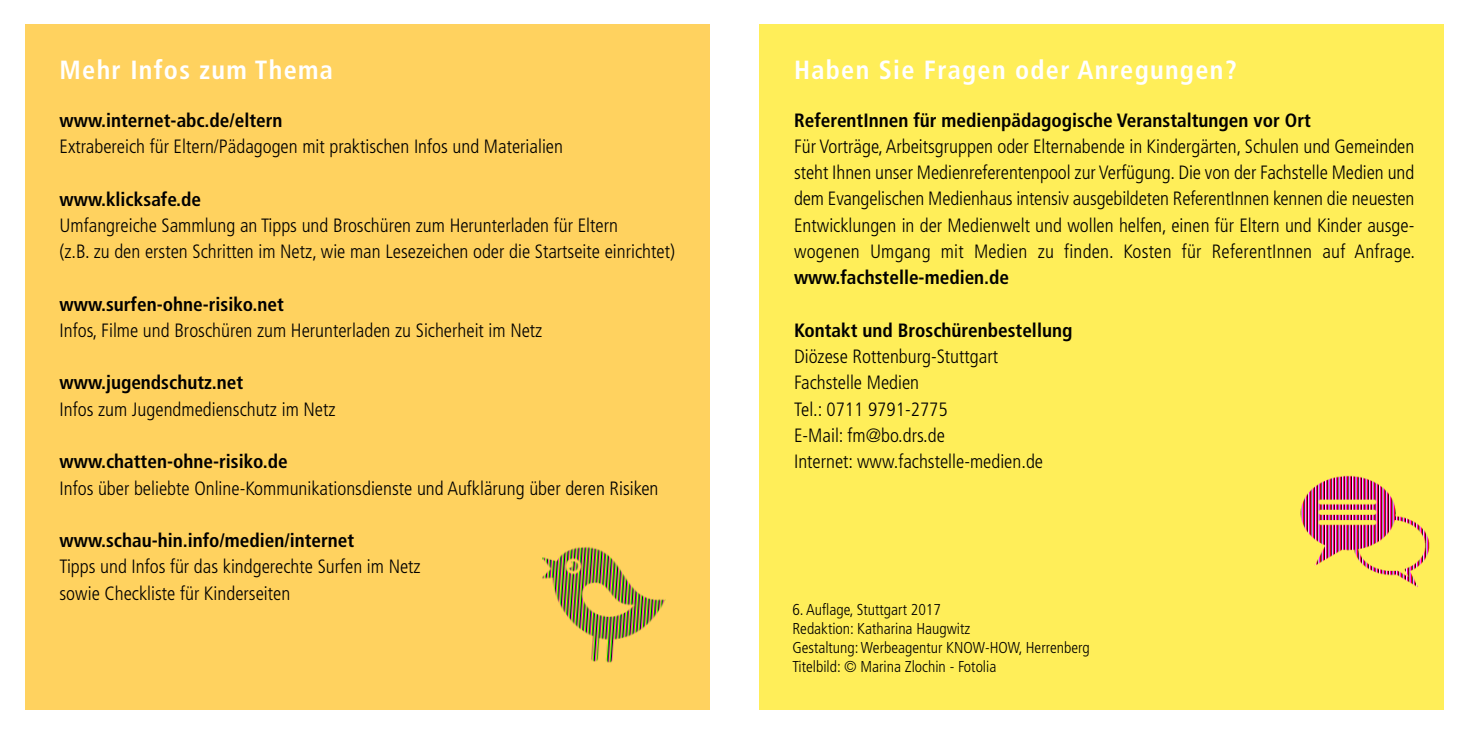
<style>
.page{position:relative;width:1469px;height:735px;background:#fff}
.page>*{position:absolute;margin:0;border:0;box-sizing:border-box;transform-origin:0 0}
.t1{font:700 condensed 26.25px "Frutiger";letter-spacing:.05em;color:#fff}
.t2{font:300 condensed 19.25px/26.2px "Frutiger";color:#000}
.t3{font:700 condensed 19.25px "Frutiger";color:#000}
.t4{font:300 condensed 15.75px/18.9px "Frutiger";color:#000}
</style>
<div class="page">
<div style="left:759px;top:25px;width:685px;height:684px;background:#ffee59"></div>
<div style="left:25px;top:25px;width:684px;height:684px;background:#ffd25f"></div>
<img style="left:542px;top:546px;width:124px;height:117px">
<img style="left:1300px;top:475px;width:130px;height:113px">
<h1 class="t1" style="left:60px;top:56px;width:275px">Mehr Infos zum Thema</h1>
<h1 class="t1" style="left:794px;top:56px;width:444px">Haben Sie Fragen oder Anregungen?</h1>
<p class="t3" style="left:60px;top:110px;width:225px">www.internet-abc.de/eltern</p>
<p class="t2" style="left:60px;top:135px;width:505px">Extrabereich für Eltern/Pädagogen mit praktischen Infos und Materialien</p>
<p class="t3" style="left:60px;top:189px;width:143px">www.klicksafe.de</p>
<p class="t2" style="left:60px;top:213px;width:617px">Umfangreiche Sammlung an Tipps und Broschüren zum Herunterladen für Eltern<br>(z.B. zu den ersten Schritten im Netz, wie man Lesezeichen oder die Startseite einrichtet)</p>
<p class="t3" style="left:60px;top:294px;width:226px">www.surfen-ohne-risiko.net</p>
<p class="t2" style="left:60px;top:319px;width:484px">Infos, Filme und Broschüren zum Herunterladen zu Sicherheit im Netz</p>
<p class="t3" style="left:60px;top:372px;width:185px">www.jugendschutz.net</p>
<p class="t2" style="left:60px;top:397px;width:277px">Infos zum Jugendmedienschutz im Netz</p>
<p class="t3" style="left:60px;top:451px;width:230px">www.chatten-ohne-risiko.de</p>
<p class="t2" style="left:60px;top:476px;width:600px">Infos über beliebte Online-Kommunikationsdienste und Aufklärung über deren Risiken</p>
<p class="t3" style="left:60px;top:530px;width:296px">www.schau-hin.info/medien/internet</p>
<p class="t2" style="left:60px;top:555px;width:363px">Tipps und Infos für das kindgerechte Surfen im Netz sowie Checkliste für Kinderseiten</p>
<p class="t3" style="left:794px;top:110px;width:518px">ReferentInnen für medienpädagogische Veranstaltungen vor Ort</p>
<p class="t2" style="left:794px;top:135px;width:622px;text-align:justify">Für Vorträge, Arbeitsgruppen oder Elternabende in Kindergärten, Schulen und Gemeinden steht Ihnen unser Medienreferentenpool zur Verfügung. Die von der Fachstelle Medien und dem Evangelischen Medienhaus intensiv ausgebildeten ReferentInnen kennen die neuesten Entwicklungen in der Medienwelt und wollen helfen, einen für Eltern und Kinder ausge&shy;wogenen Umgang mit Medien zu finden. Kosten für ReferentInnen auf Anfrage.</p>
<p class="t3" style="left:794px;top:267px;width:217px">www.fachstelle-medien.de</p>
<p class="t3" style="left:794px;top:320px;width:280px">Kontakt und Broschürenbestellung</p>
<p class="t2" style="left:794px;top:345px;width:250px">Diözese Rottenburg-Stuttgart<br>Fachstelle Medien<br>Tel.: 0711 9791-2775<br>E-Mail: fm@bo.drs.de<br>Internet: www.fachstelle-medien.de</p>
<p class="t4" style="left:792px;top:601px;width:299px">6. Auflage, Stuttgart 2017<br>Redaktion: Katharina Haugwitz<br>Gestaltung: Werbeagentur KNOW-HOW, Herrenberg Titelbild: © Marina Zlochin - Fotolia</p>
</div>
